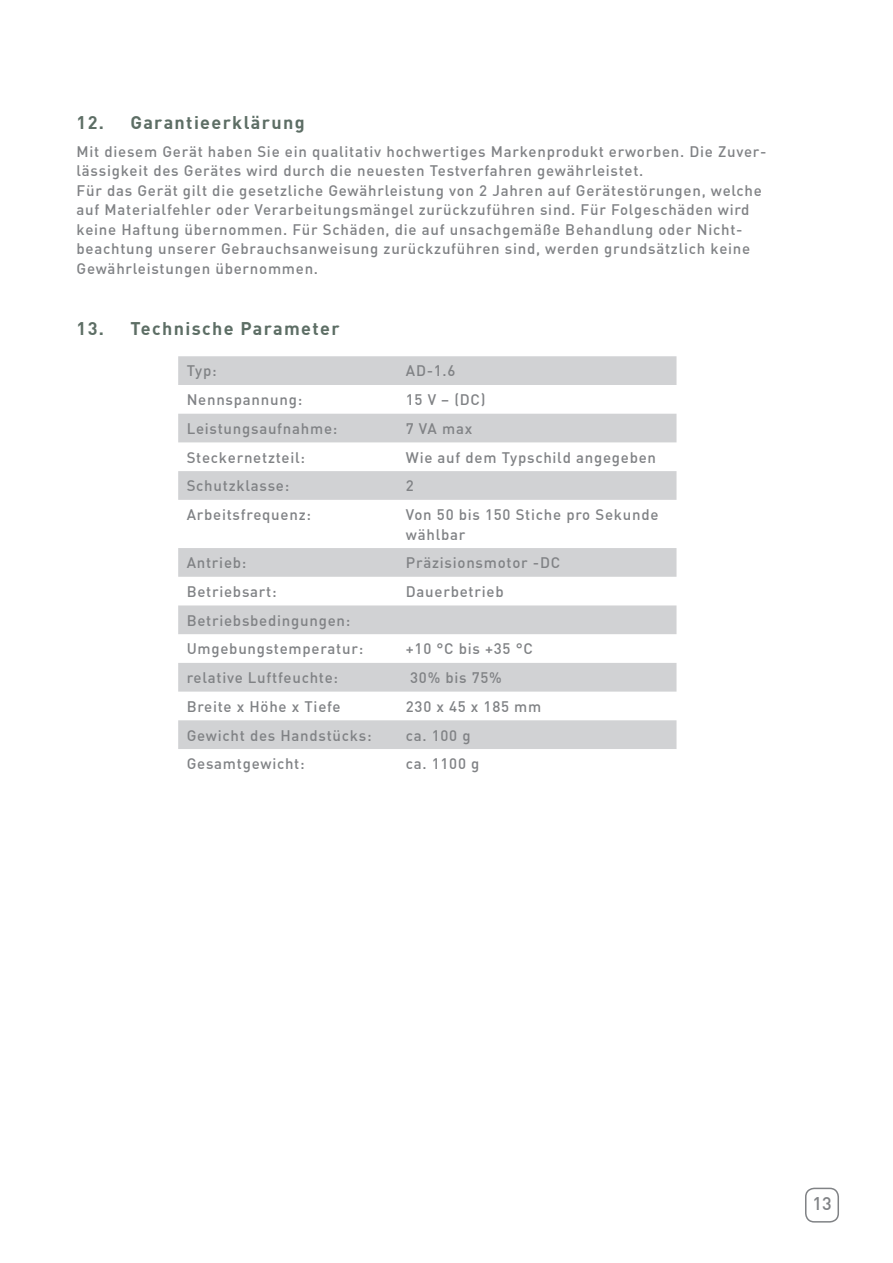
<style>
.page{position:relative;width:893px;height:1263px;background:#fff}
.page>*{position:absolute;margin:0;border:0;box-sizing:border-box;transform-origin:0 0}
.t1{font:700 18px "DIN";letter-spacing:.075em;color:#5d6e65}
.t2{font:500 18px "DIN";color:#808285}
.t3{font:500 15px/19.5px "DIN";letter-spacing:.05em;color:#808285}
</style>
<div class="page">
<div style="left:805px;top:1188px;width:34px;height:34px;border:2px solid #808285;border-radius:9px"></div>
<svg style="left:178px;top:356px;width:498px;height:393px;fill:#d9dadc"></svg>
<p class="t1" style="left:77px;top:111px;width:230px">12. Garantieerklärung</p>
<p class="t3" style="left:77px;top:141px;width:692px">Mit diesem Gerät haben Sie ein qualitativ hochwertiges Markenprodukt erworben. Die Zuver&shy;lässigkeit des Gerätes wird durch die neuesten Testverfahren gewährleistet.<br>Für das Gerät gilt die gesetzliche Gewährleistung von 2 Jahren auf Gerätestörungen, welche auf Materialfehler oder Verarbeitungsmängel zurückzuführen sind. Für Folgeschäden wird keine Haftung übernommen. Für Schäden, die auf unsachgemäße Behandlung oder Nicht&shy;beachtung unserer Gebrauchsanweisung zurückzuführen sind, werden grundsätzlich keine Gewährleistungen übernommen.</p>
<p class="t1" style="left:77px;top:317px;width:265px">13. Technische Parameter</p>
<p class="t3" style="left:187px;top:361px;width:31px">Typ:</p>
<p class="t3" style="left:406px;top:361px;width:51px">AD-1.6</p>
<p class="t3" style="left:187px;top:389px;width:117px">Nennspannung:</p>
<p class="t3" style="left:406px;top:389px;width:81px">15 V – (DC)</p>
<p class="t3" style="left:187px;top:418px;width:152px">Leistungsaufnahme:</p>
<p class="t3" style="left:406px;top:418px;width:68px">7 VA max</p>
<p class="t3" style="left:187px;top:447px;width:120px">Steckernetzteil:</p>
<p class="t3" style="left:406px;top:447px;width:252px">Wie auf dem Typschild angegeben</p>
<p class="t3" style="left:187px;top:476px;width:104px">Schutzklasse:</p>
<p class="t3" style="left:406px;top:476px;width:9px">2</p>
<p class="t3" style="left:187px;top:504px;width:126px">Arbeitsfrequenz:</p>
<p class="t3" style="left:406px;top:504px;width:254px">Von 50 bis 150 Stiche pro Sekunde wählbar</p>
<p class="t3" style="left:187px;top:553px;width:61px">Antrieb:</p>
<p class="t3" style="left:406px;top:553px;width:156px">Präzisionsmotor -DC</p>
<p class="t3" style="left:187px;top:581px;width:92px">Betriebsart:</p>
<p class="t3" style="left:406px;top:581px;width:99px">Dauerbetrieb</p>
<p class="t3" style="left:187px;top:605px;width:178px;line-height:28.7px">Betriebsbedingungen:<br>Umgebungstemperatur:</p>
<p class="t3" style="left:406px;top:639px;width:129px">+10 °C bis +35 °C</p>
<p class="t3" style="left:187px;top:667px;width:153px">relative Luftfeuchte:</p>
<p class="t3" style="left:410px;top:667px;width:93px">30% bis 75%</p>
<p class="t3" style="left:187px;top:696px;width:155px">Breite x Höhe x Tiefe</p>
<p class="t3" style="left:406px;top:696px;width:137px">230 x 45 x 185 mm</p>
<p class="t3" style="left:187px;top:725px;width:186px">Gewicht des Handstücks:</p>
<p class="t3" style="left:406px;top:725px;width:66px">ca. 100 g</p>
<p class="t3" style="left:187px;top:754px;width:120px">Gesamtgewicht:</p>
<p class="t3" style="left:406px;top:754px;width:75px">ca. 1100 g</p>
<p class="t2" style="left:812px;top:1192px;width:21px">13</p>
</div>
